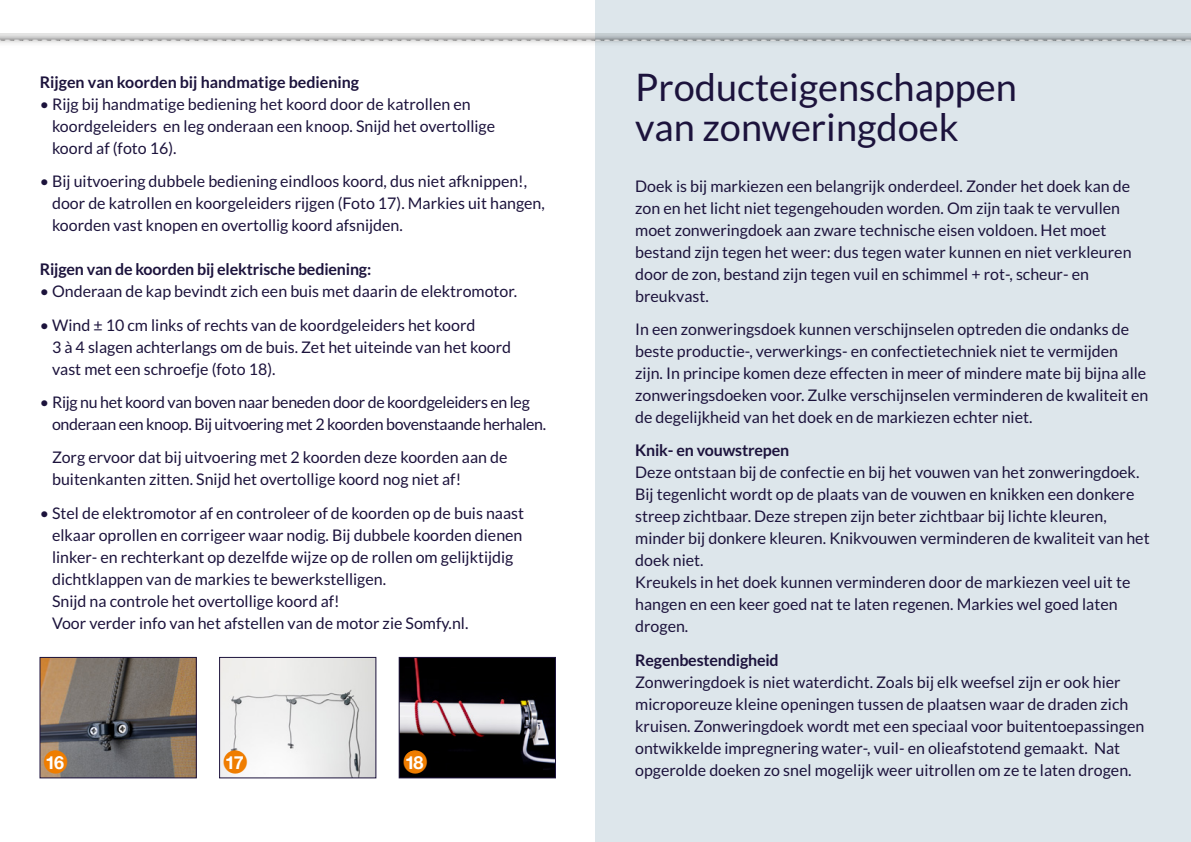
<style>
.page{position:relative;width:1191px;height:842px;background:#fff}
.page>*{position:absolute;margin:0;border:0;box-sizing:border-box;transform-origin:0 0}
.t1{font:38px/40px "Lato";color:#1c133c}
.t2{font:700 18px "Helvetica Neue";color:#fff}
.t3{font:16px/22px "Lato";color:#1c133c}
.t4{font:16px/22px "Lato";letter-spacing:-.02em;color:#1c133c}
.t5{font:700 16px "Lato";letter-spacing:-.01em;color:#1c133c}
.s1{color:#fff}
.s2{font-family:"European Pi One";font-weight:400;font-size:23.8px;color:#ef7d00}
</style>
<div class="page">
<div style="left:595px;top:0;width:596px;height:842px;background:#dde6eb"></div>
<svg style="left:0;top:33px;width:1191px;height:10px;background:#c6cacc"></svg>
<svg style="left:0;top:40px;width:1191px;height:1px"></svg>
<img style="left:401px;top:659px;width:153px;height:117px">
<div style="left:399px;top:657px;width:157px;height:121px;border:1px solid #1c133c"></div>
<div style="left:404px;top:751px;width:20px;height:20px;background:#ef7d00;border-radius:50%"></div>
<img style="left:42px;top:659px;width:153px;height:117px">
<div style="left:40px;top:657px;width:157px;height:121px;border:1px solid #1c133c"></div>
<img style="left:221px;top:659px;width:153px;height:117px">
<div style="left:219px;top:657px;width:157px;height:121px;border:1px solid #1c133c"></div>
<div style="left:45px;top:751px;width:20px;height:20px;background:#ef7d00;border-radius:50%"></div>
<div style="left:224px;top:751px;width:21px;height:20px;background:#ef7d00;border-radius:50%"></div>
<p class="t5" style="left:40px;top:73px;width:321px">Rijgen van koorden bij handmatige bediening</p>
<p class="t3" style="left:52px;top:93px;width:444px;text-indent:-12px">• Rijg bij handmatige bediening het koord door de katrollen en koordgeleiders en leg onderaan een knoop. Snijd het overtollige koord af (foto 16).</p>
<p class="t3" style="left:52px;top:170px;width:494px;text-indent:-12px">• Bij uitvoering dubbele bediening eindloos koord, dus niet afknippen!, door de katrollen en koorgeleiders rijgen (Foto 17). Markies uit hangen, koorden vast knopen en overtollig koord afsnijden.</p>
<p class="t5" style="left:40px;top:260px;width:333px">Rijgen van de koorden bij elektrische bediening:</p>
<p class="t3" style="left:40px;top:280px;width:479px">• Onderaan de kap bevindt zich een buis met daarin de elektromotor.</p>
<p class="t3" style="left:52px;top:314px;width:461px;text-indent:-12px">• Wind ± 10 cm links of rechts van de koordgeleiders het koord<br>3 à 4 slagen achterlangs om de buis. Zet het uiteinde van het koord vast met een schroefje (foto 18).</p>
<p class="t4" style="left:52px;top:391px;width:495px;text-indent:-12px">• Rijg nu het koord van boven naar beneden door de koordgeleiders en leg onderaan een knoop. Bij uitvoering met 2 koorden bovenstaande herhalen.</p>
<p class="t3" style="left:52px;top:446px;width:457px;text-indent:-12px"><span class="s1">•</span> Zorg ervoor dat bij uitvoering met 2 koorden deze koorden aan de buitenkanten zitten. Snijd het overtollige koord nog niet af!</p>
<p class="t3" style="left:52px;top:502px;width:473px;text-indent:-12px">• Stel de elektromotor af en controleer of de koorden op de buis naast elkaar oprollen en corrigeer waar nodig. Bij dubbele koorden dienen linker- en rechterkant op dezelfde wijze op de rollen om gelijktijdig dichtklappen van de markies te bewerkstelligen.<br>Snijd na controle het overtollige koord af!<br>Voor verder info van het afstellen van de motor zie Somfy.nl.</p>
<p class="t2" style="left:44px;top:748px;width:25px"><span class="s2">6</span>1 6</p>
<p class="t2" style="left:224px;top:748px;width:25px"><span class="s2">6</span>1 7</p>
<p class="t2" style="left:403px;top:748px;width:25px"><span class="s2">6</span>1 8</p>
<h1 class="t1" style="left:635px;top:67px;width:383px">Producteigenschappen van zonweringdoek</h1>
<p class="t3" style="left:635px;top:175px;width:498px">Doek is bij markiezen een belangrijk onderdeel. Zonder het doek kan de zon en het licht niet tegengehouden worden. Om zijn taak te vervullen moet zonweringdoek aan zware technische eisen voldoen. Het moet bestand zijn tegen het weer: dus tegen water kunnen en niet verkleuren door de zon, bestand zijn tegen vuil en schimmel + rot-, scheur- en breukvast.</p>
<p class="t3" style="left:635px;top:318px;width:514px">In een zonweringsdoek kunnen verschijnselen optreden die ondanks de beste productie-, verwerkings- en confectietechniek niet te vermijden zijn. In principe komen deze effecten in meer of mindere mate bij bijna alle zonweringsdoeken voor. Zulke verschijnselen verminderen de kwaliteit en de degelijkheid van het doek en de markiezen echter niet.</p>
<p class="t5" style="left:635px;top:441px;width:155px">Knik- en vouwstrepen</p>
<p class="t3" style="left:635px;top:461px;width:516px">Deze ontstaan bij de confectie en bij het vouwen van het zonweringdoek.<br>Bij tegenlicht wordt op de plaats van de vouwen en knikken een donkere streep zichtbaar. Deze strepen zijn beter zichtbaar bij lichte kleuren, minder bij donkere kleuren. Knikvouwen verminderen de kwaliteit van het doek niet.<br>Kreukels in het doek kunnen verminderen door de markiezen veel uit te hangen en een keer goed nat te laten regenen. Markies wel goed laten drogen.</p>
<p class="t5" style="left:635px;top:651px;width:145px">Regenbestendigheid</p>
<p class="t3" style="left:635px;top:671px;width:510px">Zonweringdoek is niet waterdicht. Zoals bij elk weefsel zijn er ook hier microporeuze kleine openingen tussen de plaatsen waar de draden zich kruisen. Zonweringdoek wordt met een speciaal voor buitentoepassingen ontwikkelde impregnering water-, vuil- en olieafstotend gemaakt. Nat opgerolde doeken zo snel mogelijk weer uitrollen om ze te laten drogen.</p>
</div>
